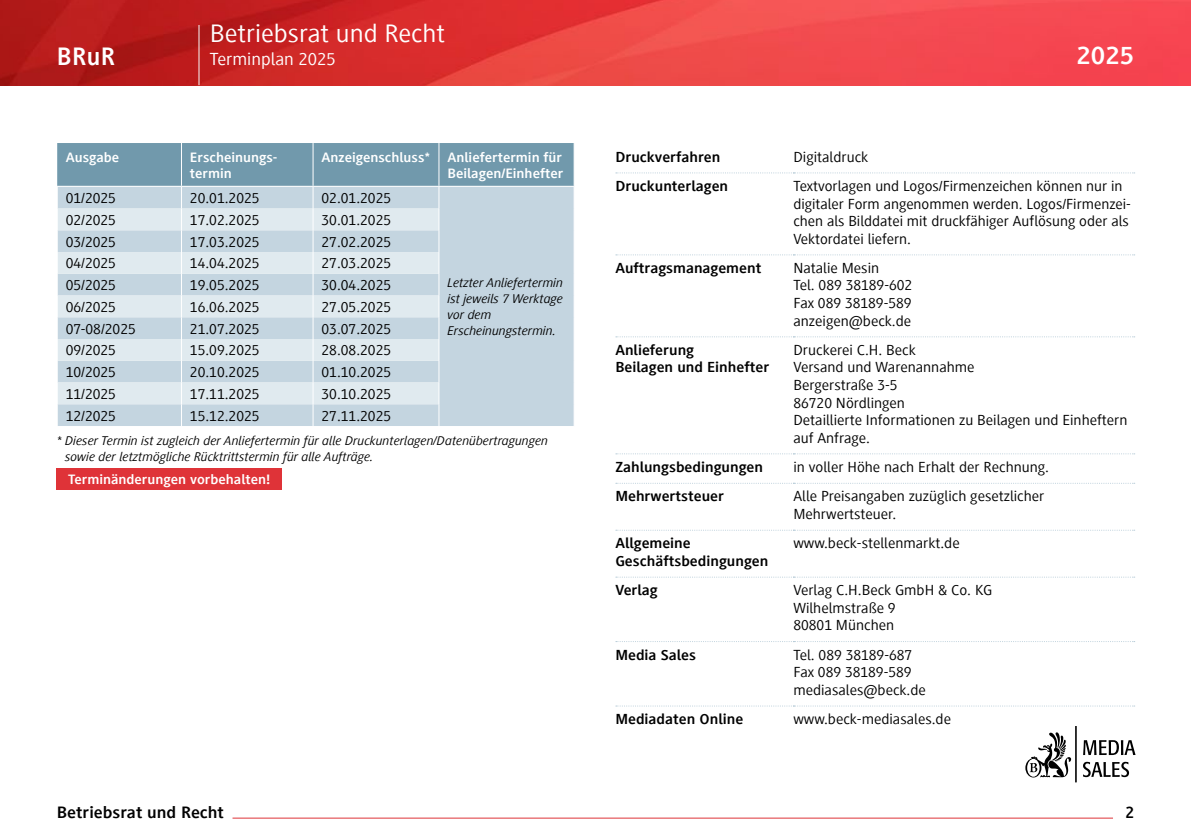
<style>
.page{position:relative;width:1191px;height:840px;background:#fff}
.page>*{position:absolute;margin:0;border:0;box-sizing:border-box;transform-origin:0 0}
.t1{font:26px "Generis Sans Com";color:#fff;scale:1.08 1}
.t2{font:700 26px "Generis Sans Com";letter-spacing:.01em;color:#fff;scale:1.08 1}
.t3{font:700 26px "Generis Sans Com";letter-spacing:.01em;color:#fff}
.t4{font:18px "Generis Sans Com";color:#fff;scale:1.08 1}
.t5{font:700 17px "Generis Sans Com";color:#000;scale:1.08 1}
.t6{font:700 17px "Generis Sans Com";color:#000}
.t7{font:15px/17.6px "Generis Sans Com";color:#000;scale:1.08 1}
.t8{font:700 15px/17.4px "Generis Sans Com";color:#000;scale:1.08 1}
.t9{font:15px/17.6px "Generis Sans Com";color:#000;scale:1.07 1}
.t10{font:700 14px/16px "Generis Sans Com";color:#fff;scale:1.08 1}
.t11{font:italic 13px/16px "Generis Sans Com";color:#000;scale:1.08 1}
</style>
<div class="page">
<img style="left:0;top:0;width:1191px;height:85px">
<hr style="left:198px;top:25px;width:1px;height:60px;background:#f8f9fa">
<hr style="left:232px;top:817px;width:881px;height:1px;background:#df3338">
<svg style="left:57px;top:143px;width:517px;height:283px;background:#c0d2dc"></svg>
<svg style="left:616px;top:529px;width:517px;height:1px"></svg>
<svg style="left:616px;top:576px;width:518px;height:1px"></svg>
<svg style="left:616px;top:705px;width:518px;height:1px"></svg>
<svg style="left:616px;top:453px;width:518px;height:1px"></svg>
<svg style="left:616px;top:336px;width:518px;height:1px"></svg>
<svg style="left:616px;top:172px;width:518px;height:1px"></svg>
<svg style="left:616px;top:254px;width:518px;height:1px"></svg>
<div style="left:57px;top:468px;width:225px;height:21px;background:#df3338"></div>
<svg style="left:1025px;top:732px;width:46px;height:45px"></svg>
<hr style="left:1075px;top:725px;width:1px;height:56px;background:#000">
<svg style="left:1083px;top:740px;width:52px;height:14px"></svg>
<svg style="left:1083px;top:761px;width:46px;height:15px"></svg>
<h1 class="t1" style="left:210px;top:20px;width:219px">Betriebsrat und Recht</h1>
<h1 class="t3" style="left:57px;top:42px;width:60px">BRuR</h1>
<p class="t4" style="left:210px;top:49px;width:118px">Terminplan 2025</p>
<p class="t10" style="left:66px;top:149px;width:51px">Ausgabe</p>
<p class="t10" style="left:190px;top:149px;width:81px">Erscheinungs&shy;termin</p>
<p class="t10" style="left:321px;top:149px;width:225px;text-align:right">Anzeigenschluss* Anliefertermin für<br>Beilagen/Einhefter</p>
<p class="t7" style="left:66px;top:189px;width:48px">01/2025</p>
<p class="t7" style="left:190px;top:189px;width:66px">20.01.2025</p>
<p class="t7" style="left:321px;top:189px;width:66px">02.01.2025</p>
<p class="t7" style="left:66px;top:211px;width:48px">02/2025</p>
<p class="t7" style="left:190px;top:211px;width:66px">17.02.2025</p>
<p class="t7" style="left:321px;top:211px;width:66px">30.01.2025</p>
<p class="t7" style="left:66px;top:233px;width:48px">03/2025</p>
<p class="t7" style="left:190px;top:233px;width:66px">17.03.2025</p>
<p class="t7" style="left:321px;top:233px;width:66px">27.02.2025</p>
<p class="t7" style="left:66px;top:254px;width:48px">04/2025</p>
<p class="t7" style="left:190px;top:254px;width:66px">14.04.2025</p>
<p class="t7" style="left:321px;top:254px;width:66px">27.03.2025</p>
<p class="t7" style="left:66px;top:276px;width:48px">05/2025</p>
<p class="t7" style="left:190px;top:276px;width:66px">19.05.2025</p>
<p class="t7" style="left:321px;top:276px;width:66px">30.04.2025</p>
<p class="t7" style="left:66px;top:298px;width:48px">06/2025</p>
<p class="t7" style="left:190px;top:298px;width:66px">16.06.2025</p>
<p class="t7" style="left:321px;top:298px;width:66px">27.05.2025</p>
<p class="t7" style="left:66px;top:320px;width:66px">07-08/2025</p>
<p class="t7" style="left:190px;top:320px;width:66px">21.07.2025</p>
<p class="t7" style="left:321px;top:320px;width:66px">03.07.2025</p>
<p class="t7" style="left:66px;top:341px;width:48px">09/2025</p>
<p class="t7" style="left:190px;top:341px;width:66px">15.09.2025</p>
<p class="t7" style="left:321px;top:341px;width:66px">28.08.2025</p>
<p class="t7" style="left:66px;top:363px;width:48px">10/2025</p>
<p class="t7" style="left:190px;top:363px;width:66px">20.10.2025</p>
<p class="t7" style="left:321px;top:363px;width:66px">01.10.2025</p>
<p class="t7" style="left:66px;top:385px;width:48px">11/2025</p>
<p class="t7" style="left:190px;top:385px;width:66px">17.11.2025</p>
<p class="t7" style="left:321px;top:385px;width:66px">30.10.2025</p>
<p class="t7" style="left:66px;top:406px;width:48px">12/2025</p>
<p class="t7" style="left:190px;top:406px;width:66px">15.12.2025</p>
<p class="t7" style="left:321px;top:406px;width:66px">27.11.2025</p>
<p class="t11" style="left:65px;top:432px;width:449px;text-indent:-8px">* Dieser Termin ist zugleich der Anliefertermin für alle Druckunterlagen/Datenübertragungen sowie der letztmögliche Rücktrittstermin für alle Aufträge.</p>
<p class="t11" style="left:447px;top:275px;width:108px">Letzter Anliefertermin ist jeweils 7 Werktage vor dem<br>Erscheinungstermin.</p>
<p class="t10" style="left:68px;top:471px;width:189px">Terminänderungen vorbehalten!</p>
<h1 class="t2" style="left:1076px;top:42px;width:55px">2025</h1>
<p class="t8" style="left:615px;top:148px;width:99px">Druckverfahren</p>
<p class="t7" style="left:793px;top:148px;width:71px">Digitaldruck</p>
<p class="t8" style="left:615px;top:177px;width:106px">Druckunterlagen</p>
<p class="t9" style="left:793px;top:177px;width:317px">Textvorlagen und Logos/Firmenzeichen können nur in digitaler Form angenommen werden. Logos/Firmenzei&shy;chen als Bilddatei mit druckfähiger Auflösung oder als Vektordatei liefern.</p>
<p class="t8" style="left:615px;top:259px;width:137px">Auftragsmanagement</p>
<p class="t7" style="left:793px;top:259px;width:112px">Natalie Mesin<br>Tel. 089 38189-602<br>Fax 089 38189-589 anzeigen@beck.de</p>
<p class="t8" style="left:615px;top:341px;width:144px">Anlieferung<br>Beilagen und Einhefter</p>
<p class="t7" style="left:793px;top:341px;width:311px">Druckerei C.H. Beck<br>Versand und Warenannahme<br>Bergerstraße 3-5<br>86720 Nördlingen<br>Detaillierte Informationen zu Beilagen und Einheftern auf Anfrage.</p>
<p class="t8" style="left:615px;top:458px;width:138px">Zahlungsbedingungen</p>
<p class="t7" style="left:793px;top:458px;width:238px">in voller Höhe nach Erhalt der Rechnung.</p>
<p class="t8" style="left:615px;top:487px;width:102px">Mehrwertsteuer</p>
<p class="t7" style="left:793px;top:487px;width:234px">Alle Preisangaben zuzüglich gesetzlicher<br>Mehrwertsteuer.</p>
<p class="t8" style="left:615px;top:534px;width:143px">Allgemeine<br>Geschäftsbedingungen</p>
<p class="t7" style="left:793px;top:534px;width:155px">www.beck-stellenmarkt.de</p>
<p class="t8" style="left:615px;top:581px;width:41px">Verlag</p>
<p class="t7" style="left:793px;top:581px;width:186px">Verlag C.H.Beck GmbH &amp; Co. KG<br>Wilhelmstraße 9<br>80801 München</p>
<p class="t8" style="left:615px;top:645px;width:76px">Media Sales</p>
<p class="t7" style="left:793px;top:645px;width:124px">Tel. 089 38189-687<br>Fax 089 38189-589 mediasales@beck.de</p>
<p class="t8" style="left:615px;top:710px;width:120px">Mediadaten Online</p>
<p class="t7" style="left:793px;top:710px;width:147px">www.beck-mediasales.de</p>
<p class="t5" style="left:57px;top:803px;width:156px">Betriebsrat und Recht</p>
<p class="t6" style="left:1125px;top:803px;width:10px">2</p>
</div>
